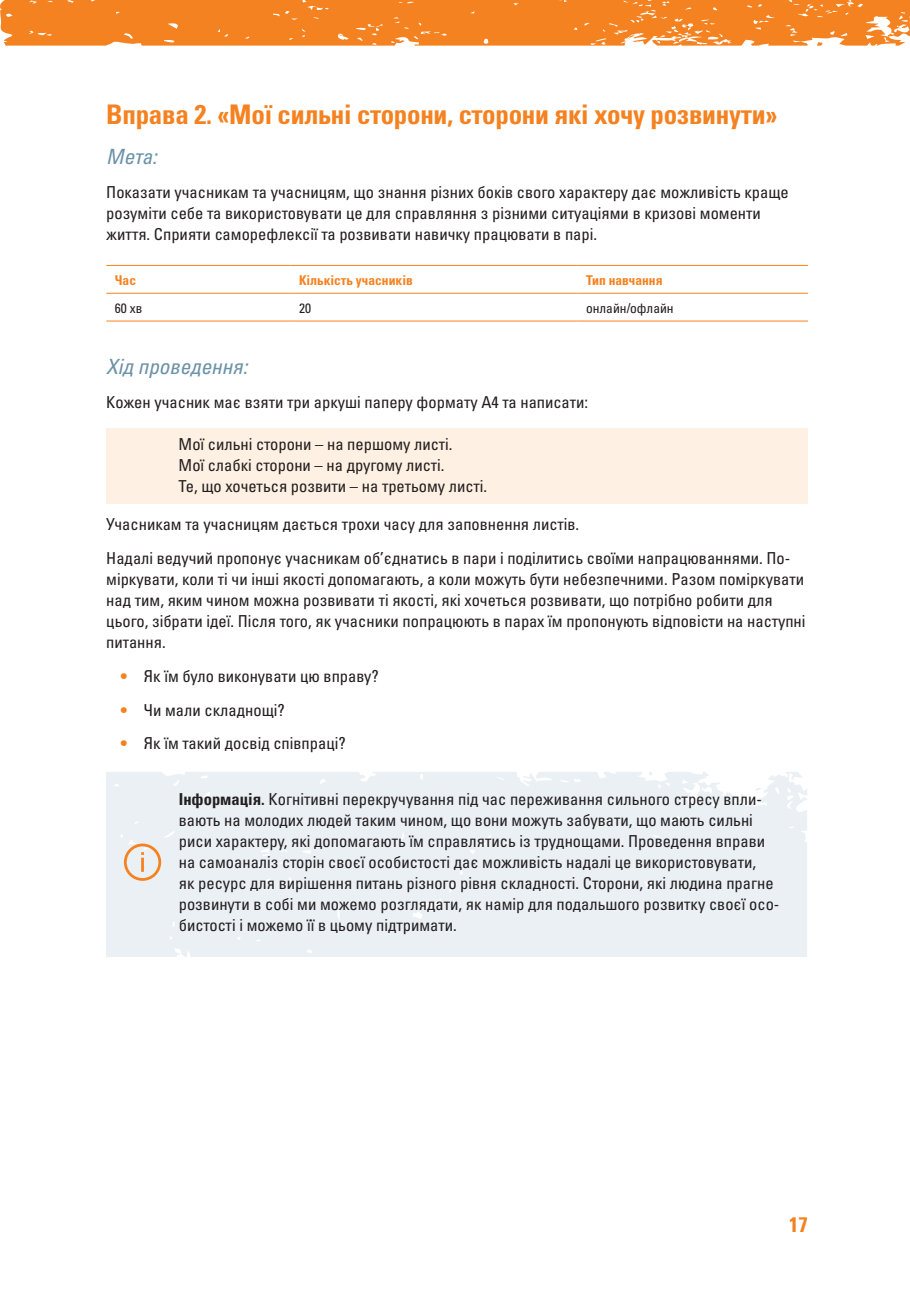
<style>
.page{position:relative;width:910px;height:1297px;background:#fff}
.page>*{position:absolute;margin:0;border:0;box-sizing:border-box;transform-origin:0 0}
.t1{font:27px "Univers LTCYR 67 Bold Cond";letter-spacing:-.01em;color:#f58220}
.t2{font:21px "Univers LTCYR 57 Condensed Obl";color:#6c92a7}
.t3{font:21px "Univers LTCYR 67 Bold Cond";color:#f58220}
.t4{font:condensed 16.5px/21px "Univers LTCYR 57";color:#231f20}
.t5{font:13.5px "Univers LTCYR 67 Bold Cond";color:#f58220}
.t6{font:condensed 13.5px "Univers LTCYR 57";color:#231f20}
.s1{color:#f58220}
.s2{font-family:"Univers LTCYR 67 Bold Cond";font-stretch:normal}
</style>
<div class="page">
<svg style="left:0;top:0;width:910px;height:46px"></svg>
<div style="left:106px;top:772px;width:701px;height:185px;background:#ebf0f4"></div>
<svg style="left:784px;top:772px;width:19px;height:8px"></svg>
<svg style="left:649px;top:772px;width:4px;height:4px"></svg>
<svg style="left:737px;top:786px;width:24px;height:18px"></svg>
<div style="left:106px;top:429px;width:702px;height:75px;background:#fef0e2"></div>
<hr style="left:106px;top:265px;width:185px;height:1px;background:#f58220">
<hr style="left:291px;top:265px;width:287px;height:1px;background:#f58220">
<hr style="left:106px;top:293px;width:185px;height:1px;background:#f58220">
<hr style="left:291px;top:293px;width:287px;height:1px;background:#f58220">
<hr style="left:106px;top:321px;width:185px;height:1px;background:#f58220">
<hr style="left:291px;top:321px;width:287px;height:1px;background:#f58220">
<hr style="left:578px;top:321px;width:230px;height:1px;background:#f58220">
<hr style="left:578px;top:265px;width:230px;height:1px;background:#f58220">
<hr style="left:578px;top:293px;width:230px;height:1px;background:#f58220">
<div style="left:124px;top:843px;width:37px;height:38px;border:3px solid #f58220;border-radius:50%"></div>
<hr style="left:141px;top:858px;width:3px;height:14px;background:#f58220">
<h1 class="t1" style="left:106px;top:97px;width:673px">Вправа 2. «Мої сильні сторони, сторони які хочу розвинути»</h1>
<p class="t2" style="left:106px;top:143px;width:52px">Мета:</p>
<p class="t4" style="left:106px;top:181px;width:684px">Показати учасникам та учасницям, що знання різних боків свого характеру дає можливість краще розуміти себе та використовувати це для справляння з різними ситуаціями в кризові моменти життя. Сприяти саморефлексії та розвивати навичку працювати в парі.</p>
<p class="t5" style="left:115px;top:272px;width:23px">Час</p>
<p class="t5" style="left:299px;top:272px;width:115px">Кількість учасників</p>
<p class="t5" style="left:586px;top:272px;width:78px">Тип навчання</p>
<p class="t6" style="left:115px;top:299px;width:29px">60 хв</p>
<p class="t6" style="left:299px;top:299px;width:13px">20</p>
<p class="t6" style="left:586px;top:299px;width:89px">онлайн/офлайн</p>
<p class="t2" style="left:106px;top:353px;width:143px">Хід проведення:</p>
<p class="t4" style="left:106px;top:391px;width:483px">Кожен учасник має взяти три аркуші паперу формату А4 та написати:</p>
<p class="t4" style="left:179px;top:433px;width:310px">Мої сильні сторони – на першому листі.<br>Мої слабкі сторони – на другому листі.<br>Те, що хочеться розвити – на третьому листі.</p>
<p class="t4" style="left:106px;top:507px;width:686px;line-height:33.8px">Учасникам та учасницям дається трохи часу для заповнення листів.<br>Надалі ведучий пропонує учасникам об’єднатись в пари і поділитись своїми напрацюваннями. По-</p>
<p class="t4" style="left:106px;top:568px;width:701px">міркувати, коли ті чи інші якості допомагають, а коли можуть бути небезпечними. Разом поміркувати над тим, яким чином можна розвивати ті якості, які хочеться розвивати, що потрібно робити для цього, зібрати ідеї. Після того, як учасники попрацюють в парах їм пропонують відповісти на наступні питання.</p>
<p class="t4" style="left:121px;top:665px;width:259px"><span class="s1">•</span> Як їм було виконувати цю вправу?</p>
<p class="t4" style="left:121px;top:699px;width:165px"><span class="s1">•</span> Чи мали складнощі?</p>
<p class="t4" style="left:121px;top:733px;width:226px"><span class="s1">•</span> Як їм такий досвід співпраці?</p>
<p class="t4" style="left:179px;top:788px;width:602px"><span class="s2">Інформація.</span> Когнітивні перекручування під час переживання сильного стресу впли&shy;вають на молодих людей таким чином, що вони можуть забувати, що мають сильні риси характеру, які допомагають їм справлятись із труднощами. Проведення вправи на самоаналіз сторін своєї особистості дає можливість надалі це використовувати,<br>як ресурс для вирішення питань різного рівня складності. Сторони, які людина прагне розвинути в собі ми можемо розглядати, як намір для подальшого розвитку своєї осо&shy;бистості і можемо її в цьому підтримати.</p>
<p class="t3" style="left:789px;top:1211px;width:20px">17</p>
</div>
